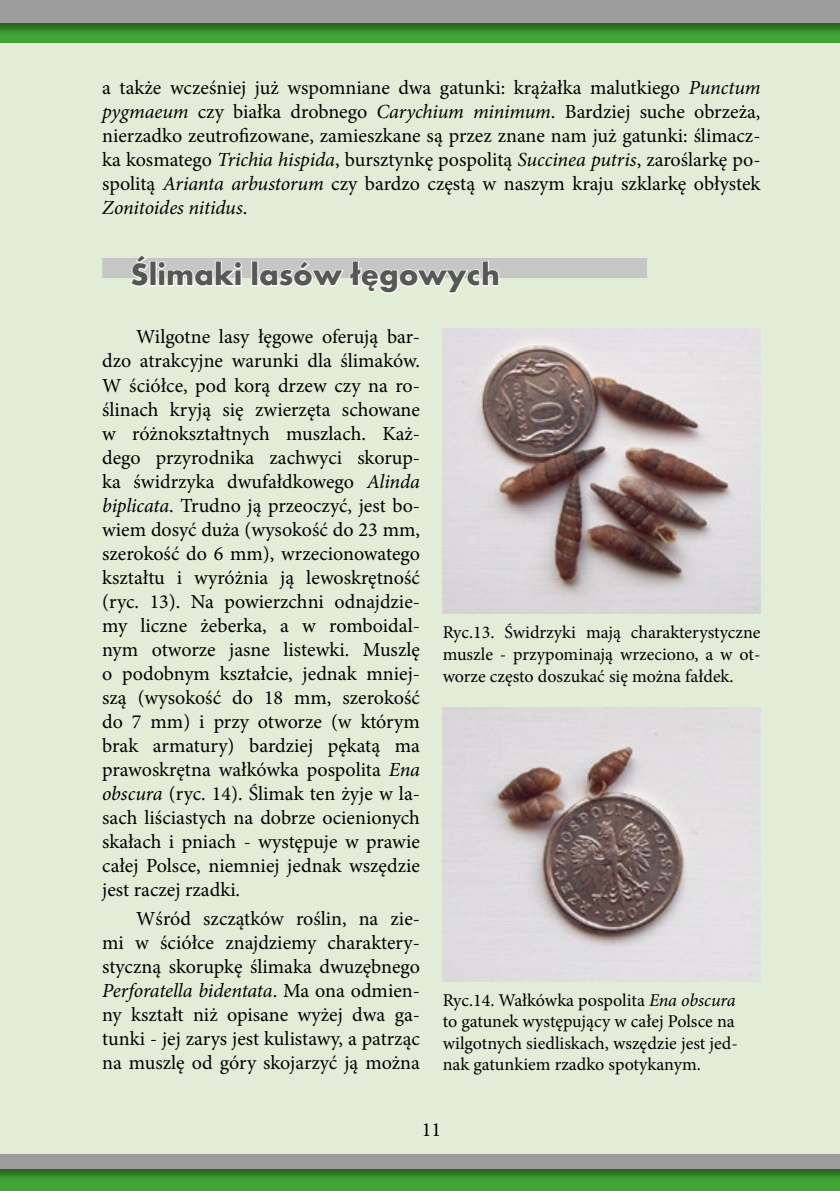
<style>
.page{position:relative;width:840px;height:1191px;background:#fff}
.page>*{position:absolute;margin:0;border:0;box-sizing:border-box;transform-origin:0 0}
.t1{font:700 32px "Futur TEE";color:#575756}
.t2{font:20px/24px "Minion Pro";color:#000;text-align:justify}
.t3{font:18px/21.6px "Minion Pro";color:#000;text-align:justify}
.s1{font-style:italic}
</style>
<div class="page">
<div style="left:0;top:0;width:839px;height:1191px;background:#e2edd8"></div>
<div style="left:0;top:1168px;width:839px;height:23px;background:#40a535"></div>
<div style="left:0;top:1152px;width:839px;height:29px;background:#000;opacity:.4"></div>
<div style="left:0;top:1154px;width:839px;height:14px;background:#9c9c9c"></div>
<div style="left:0;top:0;width:839px;height:43px;background:#40a535"></div>
<div style="left:0;top:0;width:839px;height:36px;background:#000;opacity:.4"></div>
<div style="left:0;top:0;width:839px;height:23px;background:#9c9c9c"></div>
<div style="left:102px;top:258px;width:544px;height:20px;background:#c6c6c5"></div>
<svg style="left:130px;top:255px;width:19px;height:32px"></svg>
<div style="left:149px;top:261px;width:8px;height:25px;border:2px solid #fff"></div>
<div style="left:158px;top:270px;width:7px;height:16px;border:2px solid #fff"></div>
<div style="left:158px;top:261px;width:7px;height:8px;border:2px solid #fff;border-radius:50%"></div>
<svg style="left:167px;top:261px;width:71px;height:26px"></svg>
<div style="left:234px;top:270px;width:7px;height:16px;border:2px solid #fff"></div>
<div style="left:234px;top:261px;width:8px;height:8px;border:2px solid #fff;border-radius:50%"></div>
<div style="left:251px;top:261px;width:7px;height:25px;border:2px solid #fff"></div>
<svg style="left:258px;top:261px;width:242px;height:33px"></svg>
<img style="left:442px;top:329px;width:318px;height:285px">
<img style="left:442px;top:707px;width:318px;height:274px">
<p class="t2" style="left:102px;top:76px;width:659px">a także wcześniej już wspomniane dwa gatunki: krążałka malutkiego <span class="s1">Punctum pygmaeum</span> czy białka drobnego <span class="s1">Carychium minimum</span>. Bardziej suche obrzeża, nierzadko zeutrofizowane, zamieszkane są przez znane nam już gatunki: ślimacz&shy;ka kosmatego <span class="s1">Trichia hispida</span>, bursztynkę pospolitą <span class="s1">Succinea putris</span>, zaroślarkę po&shy;spolitą <span class="s1">Arianta arbustorum</span> czy bardzo częstą w naszym kraju szklarkę obłystek <span class="s1">Zonitoides nitidus</span>.</p>
<h1 class="t1" style="left:130px;top:255px;width:371px">Ślimaki lasów łęgowych</h1>
<p class="t2" style="left:102px;top:325px;width:319px;text-indent:34px">Wilgotne lasy łęgowe oferują bar&shy;dzo atrakcyjne warunki dla ślimaków.<br>W ściółce, pod korą drzew czy na ro&shy;ślinach kryją się zwierzęta schowane w różnokształtnych muszlach. Każ&shy;dego przyrodnika zachwyci skorup&shy;ka świdrzyka dwufałdkowego <span class="s1">Alinda biplicata</span>. Trudno ją przeoczyć, jest bo&shy;wiem dosyć duża (wysokość do 23 mm, szerokość do 6 mm), wrzecionowatego kształtu i wyróżnia ją lewoskrętność (ryc. 13). Na powierzchni odnajdzie&shy;my liczne żeberka, a w romboidal&shy;nym otworze jasne listewki. Muszlę o podobnym kształcie, jednak mniej&shy;szą (wysokość do 18 mm, szerokość do 7 mm) i przy otworze (w którym brak armatury) bardziej pękatą ma prawoskrętna wałkówka pospolita <span class="s1">Ena obscura</span> (ryc. 14). Ślimak ten żyje w la&shy;sach liściastych na dobrze ocienionych skałach i pniach - występuje w prawie całej Polsce, niemniej jednak wszędzie jest raczej rzadki.</p>
<p class="t2" style="left:102px;top:907px;width:319px;text-indent:34px">Wśród szczątków roślin, na zie&shy;mi w ściółce znajdziemy charaktery&shy;styczną skorupkę ślimaka dwuzębnego <span class="s1">Perforatella bidentata</span>. Ma ona odmien&shy;ny kształt niż opisane wyżej dwa ga&shy;tunki - jej zarys jest kulistawy, a patrząc na muszlę od góry skojarzyć ją można</p>
<p class="t3" style="left:442px;top:622px;width:319px">Ryc.13. Świdrzyki mają charakterystyczne muszle - przypominają wrzeciono, a w ot&shy;worze często doszukać się można fałdek.</p>
<p class="t3" style="left:442px;top:989px;width:296px;text-align:left">Ryc.14. Wałkówka pospolita <span class="s1">Ena obscura </span>to gatunek występujący w całej Polsce na wilgotnych siedliskach, wszędzie jest jed&shy;nak gatunkiem rzadko spotykanym.</p>
<p class="t2" style="left:421px;top:1117px;width:21px">11</p>
</div>
